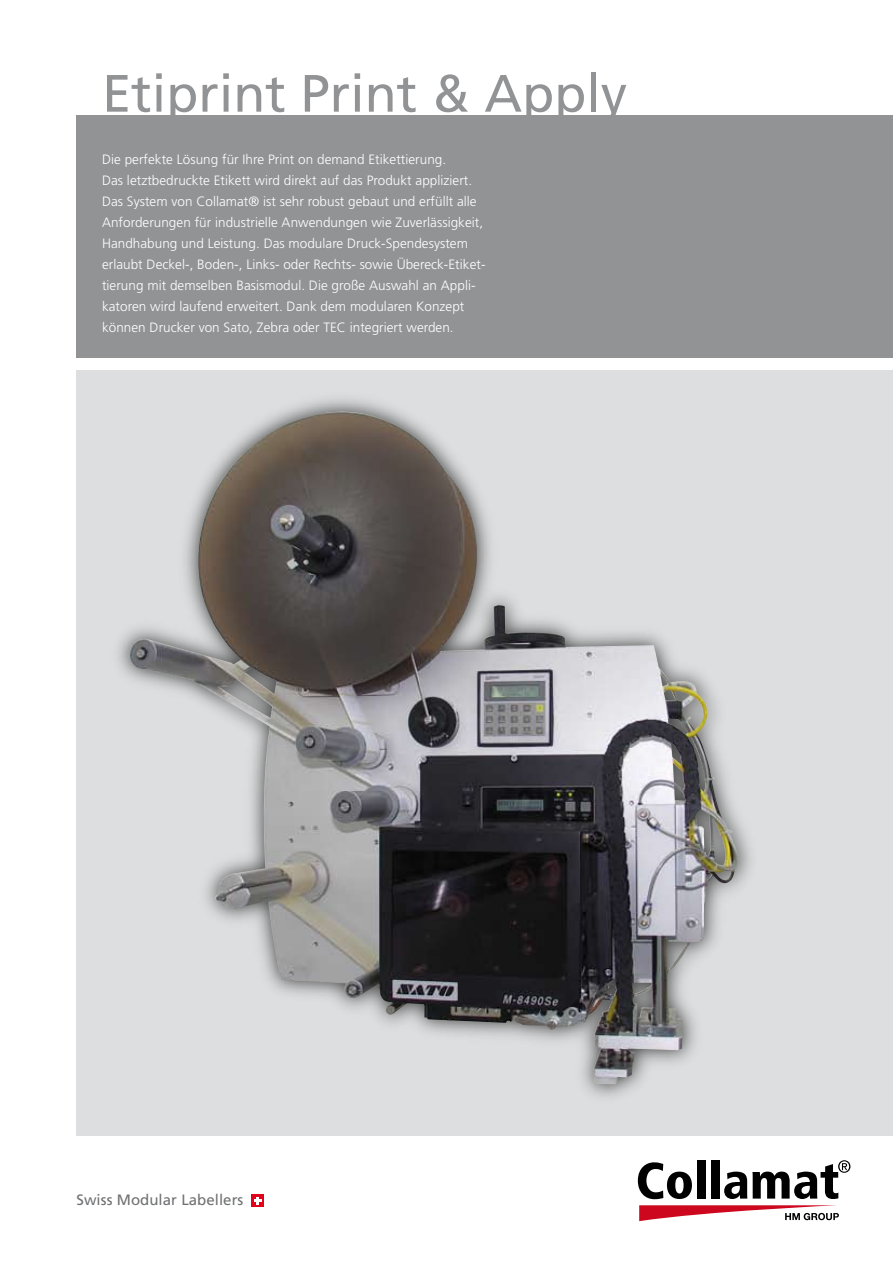
<style>
.page{position:relative;width:893px;height:1263px;background:#fff}
.page>*{position:absolute;margin:0;border:0;box-sizing:border-box;transform-origin:0 0}
.t1{font:52.5px "Frutiger";color:#929395}
.t2{font:15px "Frutiger";letter-spacing:.005em;color:#707173}
.t3{font:300 13.5px/21px "Frutiger";letter-spacing:.005em;color:#fff}
</style>
<div class="page">
<div style="left:77px;top:115px;width:816px;height:242px;background:#929395"></div>
<div style="left:77px;top:370px;width:816px;height:765px;background:#dddedf"></div>
<svg style="left:638px;top:1162px;width:54px;height:37px"></svg>
<div style="left:697px;top:1160px;width:8px;height:38px;background:#000"></div>
<div style="left:711px;top:1160px;width:8px;height:38px;background:#000"></div>
<svg style="left:724px;top:1160px;width:126px;height:39px"></svg>
<svg style="left:639px;top:1205px;width:200px;height:16px"></svg>
<div style="left:252px;top:1194px;width:12px;height:12px;background:#e2001b"></div>
<svg style="left:254px;top:1197px;width:7px;height:7px"></svg>
<img style="left:127px;top:405px;width:616px;height:679px">
<h1 class="t1" style="left:102px;top:63px;width:527px">Etiprint Print &amp; Apply</h1>
<p class="t3" style="left:102px;top:148px;width:385px">Die perfekte Lösung für Ihre Print on demand Etikettierung.<br>Das letztbedruckte Etikett wird direkt auf das Produkt appliziert.<br>Das System von Collamat® ist sehr robust gebaut und erfüllt alle Anforderungen für industrielle Anwendungen wie Zuverlässigkeit, Handhabung und Leistung. Das modulare Druck-Spendesystem erlaubt Deckel-, Boden-, Links- oder Rechts- sowie Übereck-Etiket&shy;tierung mit demselben Basismodul. Die große Auswahl an Appli&shy;katoren wird laufend erweitert. Dank dem modularen Konzept können Drucker von Sato, Zebra oder TEC integriert werden.</p>
<p class="t2" style="left:77px;top:1191px;width:168px">Swiss Modular Labellers</p>
</div>
